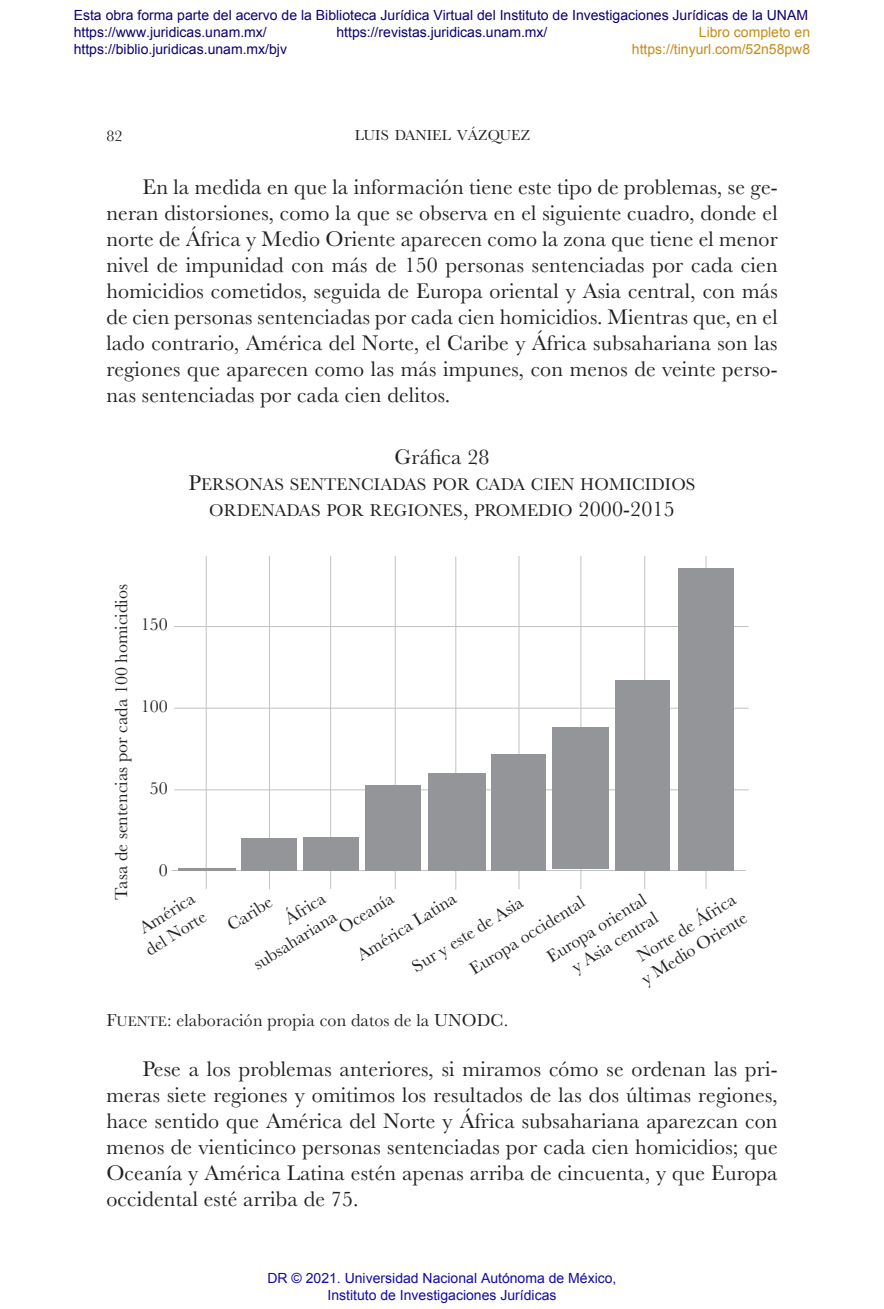
<style>
.page{position:relative;width:884px;height:1309px;background:#fff}
.page>*{position:absolute;margin:0;border:0;box-sizing:border-box;transform-origin:0 0}
.t1{font:22px/26px "Baskerville";letter-spacing:.005em;color:#231f20;text-align:justify}
.t2{font:18px/21.6px "Baskerville";color:#231f20;text-align:center}
.t3{font:17.6px/26px "Baskerville SC800";letter-spacing:.01em;color:#231f20;text-align:center}
.t4{font:16px "Baskerville";color:#231f20}
.t5{font:15px "Baskerville";letter-spacing:.005em;color:#231f20}
.t6{font:14px/16.8px "Arial";color:#0d0073}
.t7{font:14px/16.8px "Arial";color:#140aa8;text-align:center}
.t8{font:14px/16.8px "Arial";color:#c48c17;text-align:right}
.s1{font-family:"Baskerville SC800"}
.s2{font-size:22px}
.s3{font-family:"Baskerville SC800";font-size:14.4px}
</style>
<div class="page">
<hr style="left:206px;top:556px;width:1px;height:333px;background:#c1c2c4">
<hr style="left:269px;top:556px;width:1px;height:333px;background:#c1c2c4">
<hr style="left:330px;top:556px;width:1px;height:333px;background:#c1c2c4">
<hr style="left:394px;top:556px;width:1px;height:333px;background:#c1c2c4">
<hr style="left:455px;top:556px;width:1px;height:333px;background:#c1c2c4">
<hr style="left:518px;top:556px;width:1px;height:333px;background:#c1c2c4">
<hr style="left:580px;top:556px;width:1px;height:333px;background:#c1c2c4">
<hr style="left:644px;top:556px;width:1px;height:333px;background:#c1c2c4">
<hr style="left:705px;top:556px;width:1px;height:333px;background:#c1c2c4">
<hr style="left:174px;top:626px;width:574px;height:1px;background:#c1c2c4">
<hr style="left:174px;top:707px;width:574px;height:1px;background:#c1c2c4">
<hr style="left:174px;top:789px;width:574px;height:1px;background:#c1c2c4">
<hr style="left:171px;top:870px;width:574px;height:1px;background:#c1c2c4">
<div style="left:678px;top:568px;width:55px;height:303px;background:#939598"></div>
<div style="left:615px;top:681px;width:55px;height:190px;background:#939598"></div>
<div style="left:552px;top:728px;width:56px;height:141px;background:#939598"></div>
<div style="left:491px;top:755px;width:54px;height:116px;background:#939598"></div>
<div style="left:428px;top:773px;width:58px;height:98px;background:#939598"></div>
<div style="left:365px;top:785px;width:56px;height:86px;background:#939598"></div>
<div style="left:303px;top:837px;width:56px;height:34px;background:#939598"></div>
<div style="left:241px;top:838px;width:56px;height:33px;background:#939598"></div>
<hr style="left:178px;top:868px;width:57px;height:3px;background:#939598">
<p class="t6" style="left:74px;top:7px;width:735px">Esta obra forma parte del acervo de la Biblioteca Jurídica Virtual del Instituto de Investigaciones Jurídicas de la UNAM https://www.juridicas.unam.mx/<br>https://biblio.juridicas.unam.mx/bjv</p>
<p class="t6" style="left:336px;top:24px;width:212px">https://revistas.juridicas.unam.mx/</p>
<p class="t8" style="left:631px;top:24px;width:180px">Libro completo en https://tinyurl.com/52n58pw8</p>
<p class="t4" style="left:106px;top:125px;width:17px">82</p>
<p class="t5" style="left:355px;top:125px;width:177px">LUIS DANIEL VÁZQUEZ</p>
<p class="t1" style="left:106px;top:174px;width:672px;text-indent:36px">En la medida en que la información tiene este tipo de problemas, se ge&shy;neran distorsiones, como la que se observa en el siguiente cuadro, donde el norte de África y Medio Oriente aparecen como la zona que tiene el menor nivel de impunidad con más de 150 personas sentenciadas por cada cien homicidios cometidos, seguida de Europa oriental y Asia central, con más de cien personas sentenciadas por cada cien homicidios. Mientras que, en el lado contrario, América del Norte, el Caribe y África subsahariana son las regiones que aparecen como las más impunes, con menos de veinte perso&shy;nas sentenciadas por cada cien delitos.</p>
<p class="t1" style="left:394px;top:444px;width:97px">Gráfica <span class="s1">28</span></p>
<p class="t3" style="left:188px;top:472px;width:508px"><span class="s2">P</span>ERSONAS SENTENCIADAS POR CADA CIEN HOMICIDIOS<br>ORDENADAS POR REGIONES<span class="s2">,</span> PROMEDIO <span class="s2">2000-2015</span></p>
<p class="t2" style="left:111px;top:899px;width:317px;rotate:-90deg">Tasa de sentencias por cada 100 homicidios</p>
<p class="t2" style="left:141px;top:613px;width:28px">150</p>
<p class="t2" style="left:141px;top:695px;width:28px">100</p>
<p class="t2" style="left:150px;top:777px;width:19px">50</p>
<p class="t2" style="left:159px;top:859px;width:10px">0</p>
<p class="t2" style="left:542px;top:949px;width:115px;text-align:right;rotate:-32deg">Europa oriental y Asia central</p>
<p class="t2" style="left:445px;top:929px;width:133px;line-height:32.6px;text-align:left;text-indent:-47px;rotate:-32deg">Sur y este de Asia<br>Europa occidental</p>
<p class="t2" style="left:238px;top:937px;width:96px;text-align:right;rotate:-32deg">África subsahariana</p>
<p class="t2" style="left:331px;top:915px;width:116px;line-height:33px;text-align:left;rotate:-32deg">Oceanía<br>América Latina</p>
<p class="t2" style="left:130px;top:923px;width:70px;rotate:-32deg">América del Norte</p>
<p class="t2" style="left:223px;top:917px;width:51px;rotate:-32deg">Caribe</p>
<p class="t2" style="left:625px;top:953px;width:123px;rotate:-32deg">Norte de África y Medio Oriente</p>
<p class="t2" style="left:106px;top:1010px;width:403px"><span class="s1">F</span><span class="s3">UENTE</span><span class="s1">:</span> elaboración propia con datos de la UNODC.</p>
<p class="t1" style="left:106px;top:1056px;width:672px;text-indent:36px">Pese a los problemas anteriores, si miramos cómo se ordenan las pri&shy;meras siete regiones y omitimos los resultados de las dos últimas regiones, hace sentido que América del Norte y África subsahariana aparezcan con menos de vienticinco personas sentenciadas por cada cien homicidios; que Oceanía y América Latina estén apenas arriba de cincuenta, y que Europa occidental esté arriba de 75.</p>
<p class="t7" style="left:267px;top:1270px;width:350px">DR © 2021. Universidad Nacional Autónoma de México,<br>Instituto de Investigaciones Jurídicas</p>
</div>
